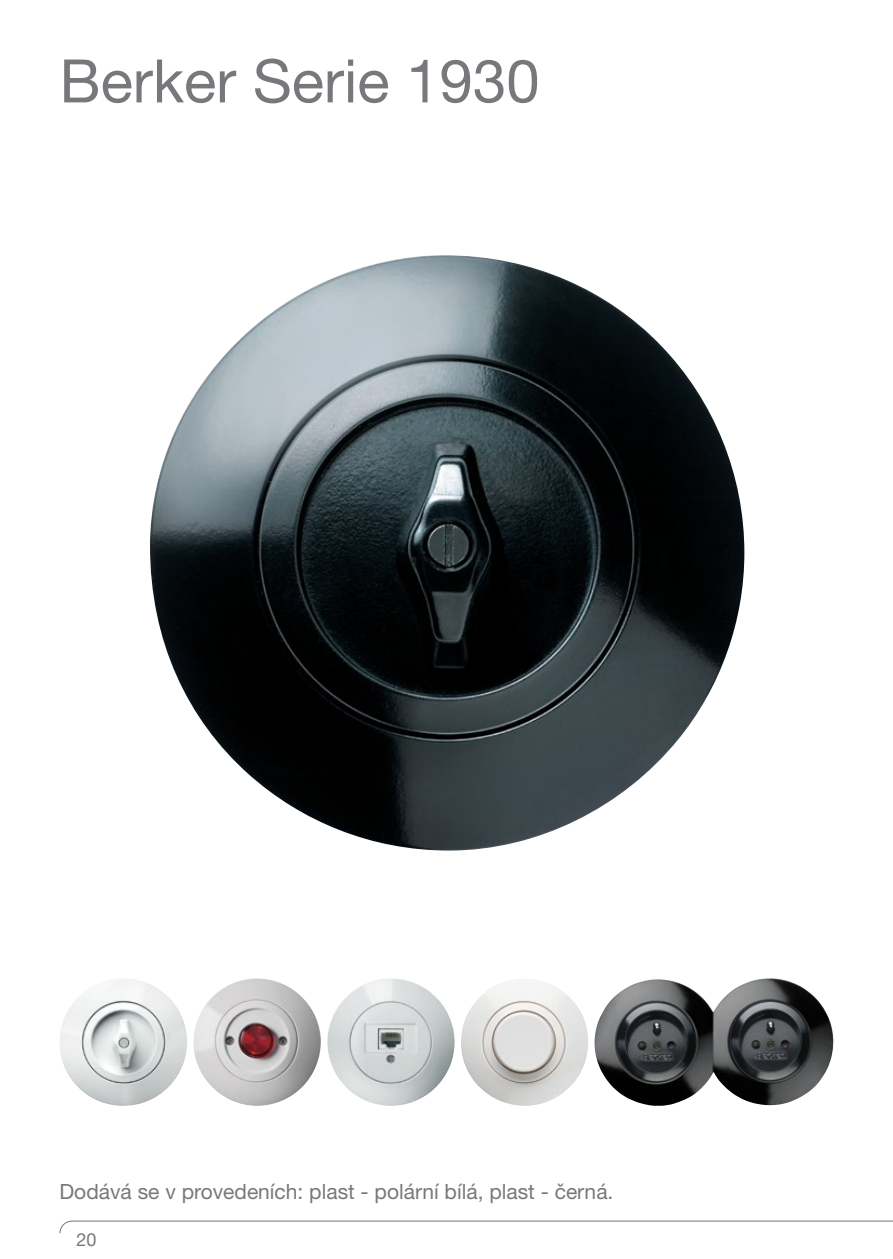
<style>
.page{position:relative;width:893px;height:1259px;background:#fff}
.page>*{position:absolute;margin:0;border:0;box-sizing:border-box;transform-origin:0 0}
.Titel_Hel55_20_21{font:60px "Helvetica Neue LT Pro";color:#77787b}
.captions_7_8_nl{font:21px "Helvetica Neue LT Pro";color:#77787b}
.t1{font:18px "Helvetica Neue LT Pro";color:#77787b}
</style>
<div class="page">
<svg style="left:60px;top:1220px;width:833px;height:13px"></svg>
<img style="left:150px;top:255px;width:594px;height:595px">
<img style="left:60px;top:978px;width:127px;height:128px;border-radius:64px">
<img style="left:193px;top:978px;width:128px;height:128px">
<img style="left:327px;top:978px;width:128px;height:128px">
<img style="left:461px;top:980px;width:127px;height:126px">
<img style="left:594px;top:978px;width:176px;height:128px">
<p class="Titel_Hel55_20_21" style="left:60px;top:45px;width:482px">Berker Serie 1930</p>
<p class="captions_7_8_nl" style="left:60px;top:1179px;width:555px">Dodává se v provedeních: plast - polární bílá, plast - černá.</p>
<p class="t1" style="left:77px;top:1229px;width:22px">20</p>
</div>
